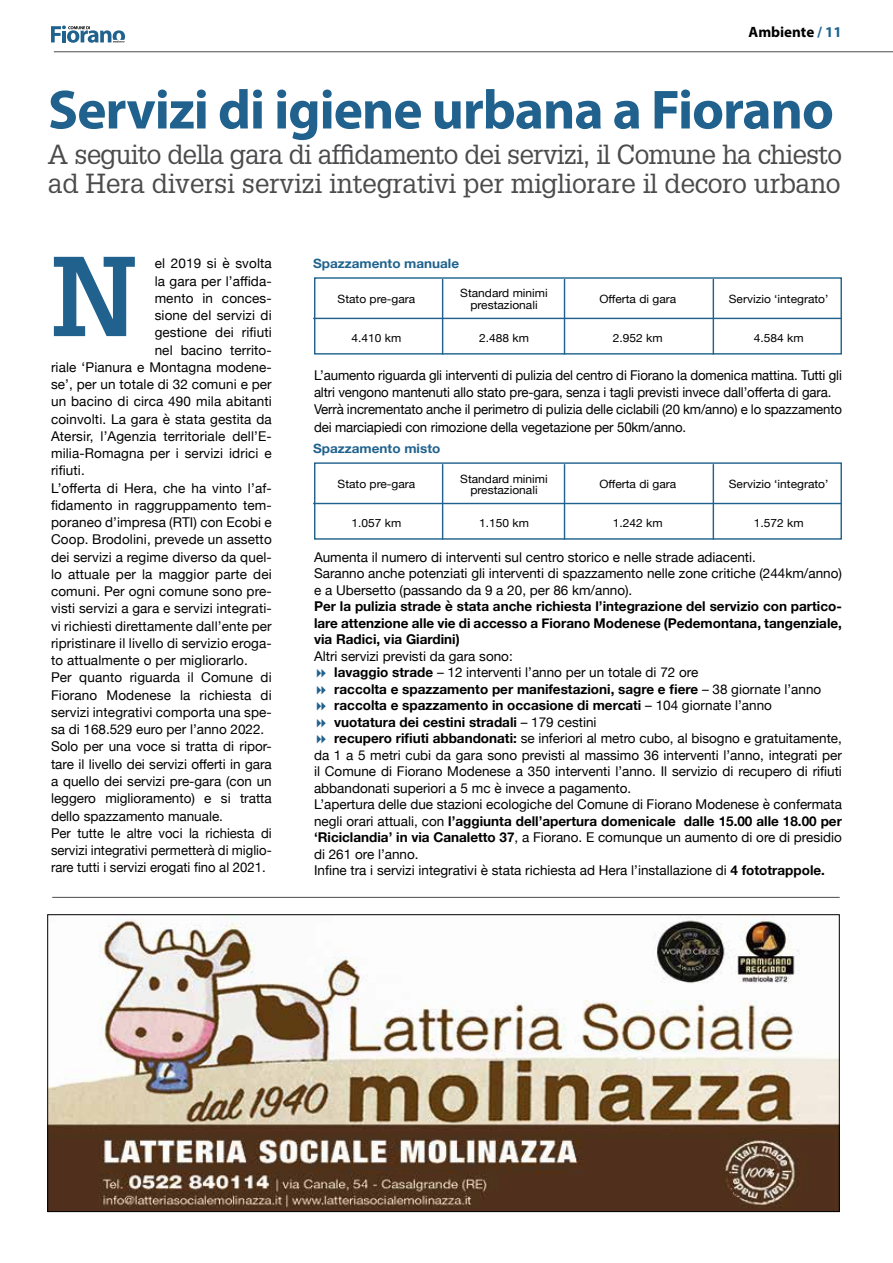
<style>
.page{position:relative;width:893px;height:1263px;background:#fff}
.page>*{position:absolute;margin:0;border:0;box-sizing:border-box;transform-origin:0 0}
.t1{font:700 110.7px "Glypha";color:#20628d}
.t2{font:700 55.5px "Myriad Pro";letter-spacing:-.02em;color:#20628d}
.t3{font:27px/28.5px "Glypha";letter-spacing:-.01em;color:#4b4b4d}
.t4{font:700 15px "Myriad Pro";color:#000}
.t5{font:13.5px/17.2px "Helvetica Neue";color:#000}
.t6{font:700 13.5px/16.5px "Helvetica Neue";color:#000;text-align:justify}
.t7{font:700 12.9px "Helvetica Neue";color:#20628d;scale:1.05 1}
.t8{font:11.4px/11.4px "Helvetica Neue";color:#000;text-align:center;scale:1.05 1}
.s1{color:#20628d}
.s2{font-weight:700}
.s3{font-weight:400}
</style>
<div class="page">
<svg style="left:51px;top:26px;width:74px;height:17px"></svg>
<hr style="left:54px;top:52px;width:839px;height:1px;background:#4b4b4d">
<hr style="left:52px;top:897px;width:788px;height:1px;background:#4b4b4d">
<img style="left:49px;top:916px;width:789px;height:294px">
<div style="left:314px;top:277px;width:528px;height:78px;border:1px solid #20628d"></div>
<hr style="left:313px;top:318px;width:528px;height:1px;background:#20628d">
<hr style="left:442px;top:279px;width:1px;height:76px;background:#20628d">
<hr style="left:564px;top:279px;width:1px;height:76px;background:#20628d">
<hr style="left:713px;top:279px;width:1px;height:76px;background:#20628d">
<div style="left:314px;top:462px;width:528px;height:78px;border:1px solid #20628d"></div>
<hr style="left:313px;top:503px;width:528px;height:1px;background:#20628d">
<hr style="left:442px;top:464px;width:1px;height:76px;background:#20628d">
<hr style="left:564px;top:464px;width:1px;height:76px;background:#20628d">
<hr style="left:713px;top:464px;width:1px;height:76px;background:#20628d">
<p class="t4" style="left:749px;top:22px;width:95px">Ambiente <span class="s1">/ 11</span></p>
<h2 class="t2" style="left:48px;top:74px;width:787px">Servizi di igiene urbana a Fiorano</h2>
<h3 class="t3" style="left:48px;top:140px;width:795px">A seguito della gara di affidamento dei servizi, il Comune ha chiesto ad Hera diversi servizi integrativi per migliorare il decoro urbano</h3>
<h1 class="t1" style="left:51px;top:228px;width:88px">N</h1>
<p class="t7" style="left:313px;top:253px;width:141px">Spazzamento manuale</p>
<p class="t5" style="left:155px;top:256px;width:119px">el 2019 si è svolta</p>
<p class="t5" style="left:155px;top:273px;width:119px">la gara per l’affida-</p>
<p class="t5" style="left:155px;top:290px;width:119px">mento in conces-</p>
<p class="t5" style="left:155px;top:307px;width:119px">sione del servizi di</p>
<p class="t5" style="left:155px;top:325px;width:119px">gestione dei rifiuti</p>
<p class="t5" style="left:155px;top:342px;width:119px">nel bacino territo-</p>
<p class="t5" style="left:51px;top:359px;width:222px">riale ‘Pianura e Montagna modene-</p>
<p class="t5" style="left:51px;top:376px;width:222px">se’, per un totale di 32 comuni e per</p>
<p class="t5" style="left:51px;top:394px;width:222px">un bacino di circa 490 mila abitanti</p>
<p class="t5" style="left:51px;top:411px;width:222px">coinvolti. La gara è stata gestita da</p>
<p class="t5" style="left:51px;top:428px;width:222px">Atersir, l’Agenzia territoriale dell’E-</p>
<p class="t5" style="left:51px;top:445px;width:222px">milia-Romagna per i servizi idrici e</p>
<p class="t5" style="left:51px;top:463px;width:35px">rifiuti.</p>
<p class="t5" style="left:51px;top:480px;width:222px">L’offerta di Hera, che ha vinto l’af-</p>
<p class="t5" style="left:51px;top:497px;width:222px">fidamento in raggruppamento tem-</p>
<p class="t5" style="left:51px;top:514px;width:222px">poraneo d’impresa (RTI) con Ecobi e</p>
<p class="t5" style="left:51px;top:532px;width:222px">Coop. Brodolini, prevede un assetto</p>
<p class="t5" style="left:51px;top:549px;width:222px">dei servizi a regime diverso da quel-</p>
<p class="t5" style="left:51px;top:566px;width:222px">lo attuale per la maggior parte dei</p>
<p class="t5" style="left:51px;top:583px;width:222px">comuni. Per ogni comune sono pre-</p>
<p class="t5" style="left:51px;top:601px;width:222px">visti servizi a gara e servizi integrati-</p>
<p class="t5" style="left:51px;top:618px;width:222px">vi richiesti direttamente dall’ente per</p>
<p class="t5" style="left:51px;top:635px;width:222px">ripristinare il livello di servizio eroga-</p>
<p class="t5" style="left:51px;top:652px;width:198px">to attualmente o per migliorarlo.</p>
<p class="t5" style="left:51px;top:670px;width:222px">Per quanto riguarda il Comune di</p>
<p class="t5" style="left:51px;top:687px;width:222px">Fiorano Modenese la richiesta di</p>
<p class="t5" style="left:51px;top:704px;width:222px">servizi integrativi comporta una spe-</p>
<p class="t5" style="left:51px;top:721px;width:215px">sa di 168.529 euro per l’anno 2022.</p>
<p class="t5" style="left:51px;top:739px;width:222px">Solo per una voce si tratta di ripor-</p>
<p class="t5" style="left:51px;top:756px;width:222px">tare il livello dei servizi offerti in gara</p>
<p class="t5" style="left:51px;top:773px;width:222px">a quello dei servizi pre-gara (con un</p>
<p class="t5" style="left:51px;top:791px;width:222px">leggero miglioramento) e si tratta</p>
<p class="t5" style="left:51px;top:808px;width:174px">dello spazzamento manuale.</p>
<p class="t5" style="left:51px;top:825px;width:222px">Per tutte le altre voci la richiesta di</p>
<p class="t5" style="left:51px;top:842px;width:222px">servizi integrativi permetterà di miglio-</p>
<p class="t5" style="left:51px;top:859px;width:216px">rare tutti i servizi erogati fino al 2021.</p>
<p class="t8" style="left:460px;top:288px;width:85px">Standard minimi prestazionali</p>
<p class="t8" style="left:479px;top:333px;width:49px">2.488 km</p>
<p class="t8" style="left:338px;top:294px;width:76px">Stato pre-gara</p>
<p class="t8" style="left:352px;top:333px;width:49px">4.410 km</p>
<p class="t8" style="left:599px;top:294px;width:75px">Offerta di gara</p>
<p class="t8" style="left:613px;top:333px;width:49px">2.952 km</p>
<p class="t8" style="left:729px;top:294px;width:97px">Servizio ‘integrato’</p>
<p class="t8" style="left:754px;top:333px;width:49px">4.584 km</p>
<p class="t5" style="left:314px;top:367px;width:529px">L’aumento riguarda gli interventi di pulizia del centro di Fiorano la domenica mattina. Tutti gli altri vengono mantenuti allo stato pre-gara, senza i tagli previsti invece dall’offerta di gara.<br>Verrà incrementato anche il perimetro di pulizia delle ciclabili (20 km/anno) e lo spazzamento dei marciapiedi con rimozione della vegetazione per 50km/anno.</p>
<p class="t7" style="left:313px;top:438px;width:123px">Spazzamento misto</p>
<p class="t8" style="left:338px;top:479px;width:76px">Stato pre-gara</p>
<p class="t8" style="left:352px;top:518px;width:49px">1.057 km</p>
<p class="t8" style="left:460px;top:473px;width:85px">Standard minimi prestazionali</p>
<p class="t8" style="left:479px;top:518px;width:49px">1.150 km</p>
<p class="t8" style="left:599px;top:479px;width:75px">Offerta di gara</p>
<p class="t8" style="left:613px;top:518px;width:49px">1.242 km</p>
<p class="t8" style="left:729px;top:479px;width:97px">Servizio ‘integrato’</p>
<p class="t8" style="left:754px;top:518px;width:49px">1.572 km</p>
<p class="t5" style="left:314px;top:549px;width:529px;line-height:16.5px">Aumenta il numero di interventi sul centro storico e nelle strade adiacenti.<br>Saranno anche potenziati gli interventi di spazzamento nelle zone critiche (244km/anno) e a Ubersetto (passando da 9 a 20, per 86 km/anno).</p>
<p class="t6" style="left:314px;top:598px;width:529px">Per la pulizia strade è stata anche richiesta l’integrazione del servizio con partico&shy;lare attenzione alle vie di accesso a Fiorano Modenese (Pedemontana, tangenziale, via Radici, via Giardini)</p>
<p class="t5" style="left:314px;top:648px;width:200px">Altri servizi previsti da gara sono:</p>
<p class="t5" style="left:334px;top:664px;width:366px"><span class="s2">lavaggio strade</span> – 12 interventi l’anno per un totale di 72 ore</p>
<p class="t6" style="left:334px;top:681px;width:488px">raccolta e spazzamento per manifestazioni, sagre e fiere <span class="s3">– 38 giornate l’anno</span></p>
<p class="t6" style="left:334px;top:697px;width:439px">raccolta e spazzamento in occasione di mercati <span class="s3">– 104 giornate l’anno</span></p>
<p class="t6" style="left:334px;top:714px;width:264px">vuotatura dei cestini stradali <span class="s3">– 179 cestini</span></p>
<p class="t5" style="left:334px;top:730px;width:509px"><span class="s2">recupero rifiuti abbandonati:</span> se inferiori al metro cubo, al bisogno e gratuitamente,</p>
<p class="t5" style="left:314px;top:747px;width:529px">da 1 a 5 metri cubi da gara sono previsti al massimo 36 interventi l’anno, integrati per</p>
<p class="t5" style="left:314px;top:763px;width:529px">il Comune di Fiorano Modenese a 350 interventi l’anno. Il servizio di recupero di rifiuti</p>
<p class="t5" style="left:314px;top:780px;width:319px">abbandonati superiori a 5 mc è invece a pagamento.</p>
<p class="t5" style="left:314px;top:796px;width:529px">L’apertura delle due stazioni ecologiche del Comune di Fiorano Modenese è confermata</p>
<p class="t6" style="left:314px;top:813px;width:529px"><span class="s3">negli orari attuali, con</span> l’aggiunta dell’apertura domenicale dalle 15.00 alle 18.00 per</p>
<p class="t5" style="left:314px;top:829px;width:529px"><span class="s2">‘Riciclandia’ in via Canaletto 37</span>, a Fiorano. E comunque un aumento di ore di presidio</p>
<p class="t5" style="left:314px;top:846px;width:106px">di 261 ore l’anno.</p>
<p class="t5" style="left:314px;top:862px;width:512px">Infine tra i servizi integrativi è stata richiesta ad Hera l’installazione di <span class="s2">4 fototrappole.</span></p>
</div>
